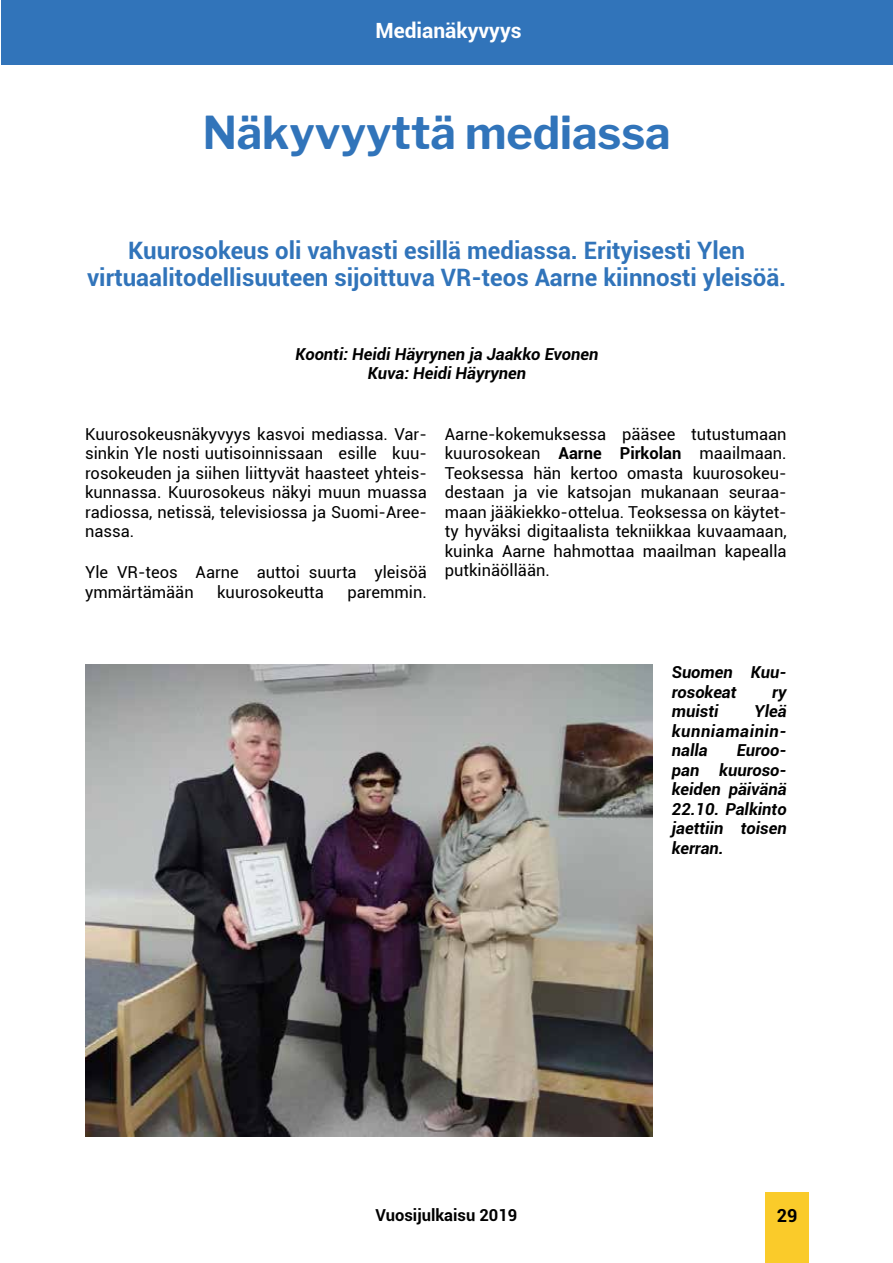
<style>
.page{position:relative;width:893px;height:1263px;background:#fff}
.page>*{position:absolute;margin:0;border:0;box-sizing:border-box;transform-origin:0 0}
.t1{font:700 45px "Libre Franklin";color:#3174ba}
.t2{font:700 24px/27px "Roboto";color:#3174ba;text-align:center}
.t3{font:700 21px "Roboto";color:#fff}
.t4{font:700 18px "Roboto";color:#000}
.t5{font:16.5px/19.5px "Roboto";color:#000}
.t6{font:italic 700 16.5px/19.5px "Roboto";color:#000;text-align:justify}
.t7{font:700 16.5px "Roboto";color:#000}
.s1{font-weight:700}
</style>
<div class="page">
<div style="left:765px;top:1192px;width:44px;height:71px;background:#facb2a"></div>
<div style="left:1px;top:0;width:892px;height:64px;background:#3174ba"></div>
<img style="left:85px;top:665px;width:568px;height:471px">
<p class="t3" style="left:375px;top:16px;width:148px">Medianäkyvyys</p>
<h1 class="t1" style="left:203px;top:105px;width:469px">Näkyvyyttä mediassa</h1>
<h2 class="t2" style="left:87px;top:236px;width:701px">Kuurosokeus oli vahvasti esillä mediassa. Erityisesti Ylen virtuaalitodellisuuteen sijoittuva VR-teos Aarne kiinnosti yleisöä.</h2>
<p class="t6" style="left:295px;top:343px;width:304px;text-align:center">Koonti: Heidi Häyrynen ja Jaakko Evonen<br>Kuva: Heidi Häyrynen</p>
<p class="t5" style="left:85px;top:423px;width:343px;text-align:justify">Kuurosokeusnäkyvyys kasvoi mediassa. Var&shy;sinkin Yle nosti uutisoinnissaan esille kuu&shy;rosokeuden ja siihen liittyvät haasteet yhteis&shy;kunnassa. Kuurosokeus näkyi muun muassa radiossa, netissä, televisiossa ja Suomi-Aree&shy;nassa.</p>
<p class="t5" style="left:85px;top:562px;width:343px">Yle VR-teos Aarne auttoi suurta yleisöä ymmärtämään</p>
<p class="t5" style="left:217px;top:581px;width:108px">kuurosokeutta</p>
<p class="t5" style="left:347px;top:581px;width:78px">paremmin.</p>
<p class="t5" style="left:445px;top:423px;width:343px">Aarne-kokemuksessa pääsee tutustumaan kuurosokean <span class="s1">Aarne Pirkolan</span> maailmaan.<br>Teoksessa hän kertoo omasta kuurosokeu&shy;destaan ja vie katsojan mukanaan seuraa&shy;maan jääkiekko-ottelua. Teoksessa on käytet&shy;ty hyväksi digitaalista tekniikkaa kuvaamaan, kuinka Aarne hahmottaa maailman kapealla putkinäöllään.</p>
<p class="t6" style="left:672px;top:662px;width:116px">Suomen Kuu&shy;rosokeat</p>
<p class="t6" style="left:772px;top:682px;width:16px">ry</p>
<p class="t6" style="left:672px;top:701px;width:116px;text-indent:82px">Yleä kunniamainin&shy;nalla</p>
<p class="t6" style="left:672px;top:701px;width:48px">muisti</p>
<p class="t6" style="left:672px;top:740px;width:116px;text-indent:65px">Euroo&shy;pan kuuroso&shy;keiden päivänä 22.10. Palkinto jaettiin toisen kerran.</p>
<p class="t7" style="left:376px;top:1203px;width:143px">Vuosijulkaisu 2019</p>
<p class="t4" style="left:777px;top:1203px;width:22px">29</p>
</div>
